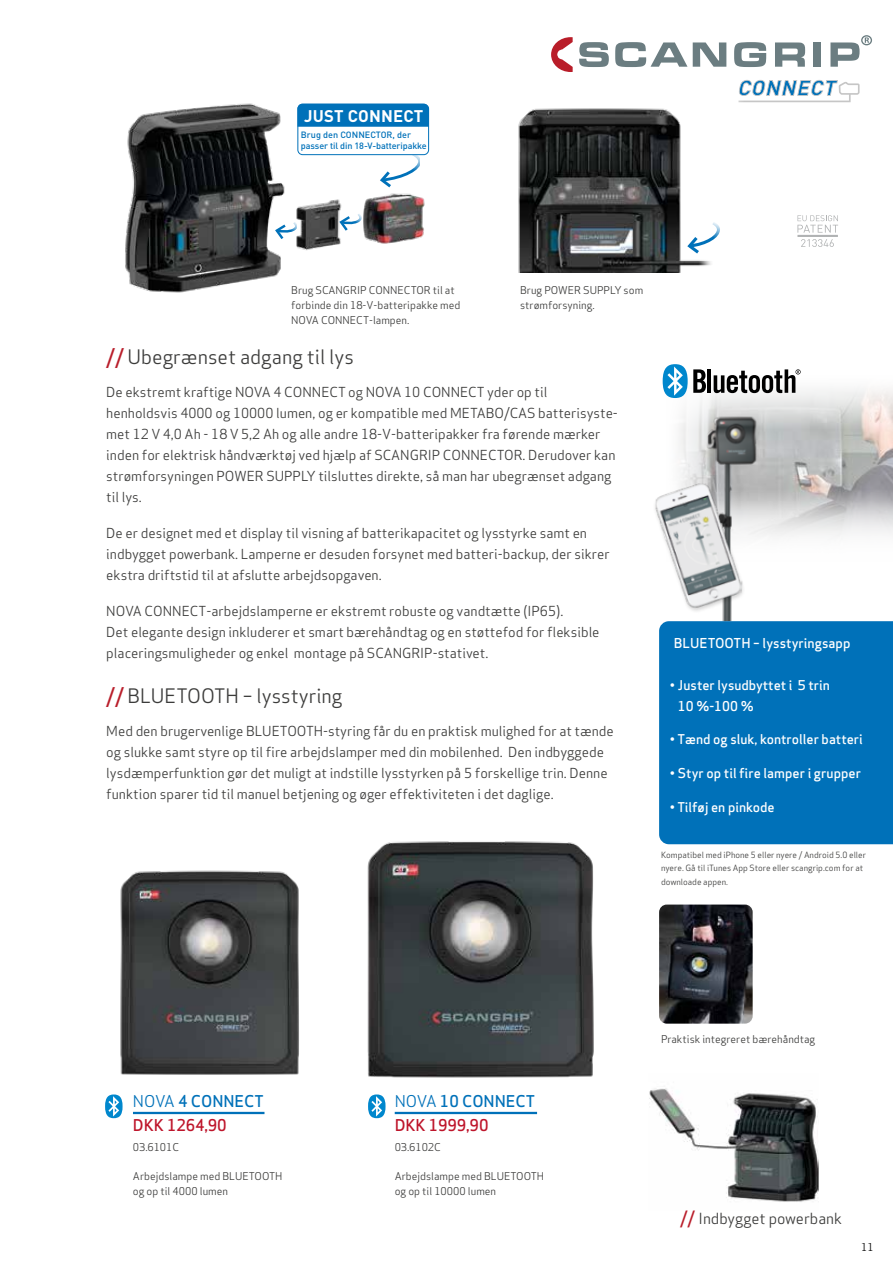
<style>
.page{position:relative;width:893px;height:1263px;background:#fff}
.page>*{position:absolute;margin:0;border:0;box-sizing:border-box;transform-origin:0 0}
.t1{font:19.5px "Apex Sans";color:#3c3c3b}
.t2{font:700 16.65px "DIN Pro";letter-spacing:.01em;color:#fff}
.t3{font:500 15.9px/24px "Apex Sans";color:#be152b}
.t4{font:15px "Apex Sans";color:#3c3c3b}
.t5{font:13.5px/21px "Apex Sans";color:#3c3c3b}
.t6{font:500 13.35px "Apex Sans";color:#fff}
.t7{font:500 13.2px/21px "Apex Sans";color:#fff}
.t8{font:10.5px/15px "Apex Sans";color:#3c3c3b}
.t9{font:10.5px "Apex Sans";color:#000}
.t10{font:500 9px/11.1px "DIN Pro";letter-spacing:-.01em;color:#0071b9}
.t11{font:8.4px/13.5px "Apex Sans";color:#3c3c3b}
.s1{font-weight:500;color:#b91e2b}
.s2{font-weight:400;color:#0071b9}
.s3{color:#0071b9}
.s4{font-weight:500;font-size:16.5px;color:#b91e2b}
</style>
<div class="page">
<img style="left:649px;top:1088px;width:170px;height:114px">
<svg style="left:551px;top:37px;width:22px;height:35px"></svg>
<svg style="left:579px;top:42px;width:30px;height:25px"></svg>
<svg style="left:615px;top:42px;width:72px;height:25px"></svg>
<svg style="left:693px;top:42px;width:33px;height:25px"></svg>
<svg style="left:734px;top:42px;width:32px;height:25px"></svg>
<svg style="left:775px;top:42px;width:30px;height:25px"></svg>
<div style="left:813px;top:42px;width:8px;height:25px;background:#6b7d81"></div>
<svg style="left:830px;top:35px;width:42px;height:32px"></svg>
<svg style="left:739px;top:80px;width:121px;height:22px"></svg>
<img style="left:855px;top:429px;width:38px;height:60px">
<svg style="left:855px;top:500px;width:38px;height:34px"></svg>
<svg style="left:662px;top:375px;width:231px;height:54px"></svg>
<div style="left:654px;top:390px;width:66px;height:264px;background:#fff"></div>
<hr style="left:707px;top:369px;width:4px;height:24px;background:#000">
<svg style="left:714px;top:369px;width:87px;height:24px"></svg>
<svg style="left:663px;top:364px;width:43px;height:34px"></svg>
<img style="left:367px;top:841px;width:227px;height:237px">
<svg style="left:105px;top:1094px;width:18px;height:24px"></svg>
<svg style="left:368px;top:1094px;width:18px;height:24px"></svg>
<div style="left:440px;top:95px;width:334px;height:177px;background:#fff;border-radius:10px"></div>
<img style="left:518px;top:108px;width:193px;height:164px">
<img style="left:679px;top:412px;width:176px;height:124px">
<img style="left:655px;top:480px;width:93px;height:141px">
<img style="left:659px;top:904px;width:94px;height:120px">
<div style="left:659px;top:621px;width:234px;height:223px;background:#0071b9"></div>
<hr style="left:797px;top:235px;width:41px;height:2px;background:#505456">
<svg style="left:797px;top:215px;width:41px;height:18px"></svg>
<svg style="left:801px;top:239px;width:33px;height:8px"></svg>
<img style="left:120px;top:870px;width:179px;height:205px">
<img style="left:125px;top:103px;width:305px;height:190px">
<svg style="left:273px;top:219px;width:24px;height:23px"></svg>
<svg style="left:338px;top:210px;width:23px;height:23px"></svg>
<svg style="left:685px;top:220px;width:35px;height:36px"></svg>
<svg style="left:378px;top:155px;width:42px;height:34px"></svg>
<div style="left:298px;top:104px;width:131px;height:51px;background:#fff;border-radius:5px"></div>
<div style="left:297px;top:104px;width:132px;height:51px;border:1px solid #0071b9;border-radius:5px"></div>
<div style="left:297px;top:104px;width:132px;height:23px;background:#0071b9"></div>
<hr style="left:133px;top:1112px;width:131px;height:2px;background:#0071b9">
<hr style="left:395px;top:1112px;width:142px;height:2px;background:#0071b9">
<p class="t2" style="left:304px;top:102px;width:121px">JUST CONNECT</p>
<p class="t10" style="left:301px;top:128px;width:127px">Brug den CONNECTOR, der passer til din 18-V-batteripakke</p>
<p class="t8" style="left:291px;top:281px;width:171px">Brug SCANGRIP CONNECTOR til at forbinde din 18-V-batteripakke med<br>NOVA CONNECT-lampen.</p>
<p class="t8" style="left:520px;top:281px;width:125px">Brug POWER SUPPLY som strømforsyning.</p>
<h1 class="t1" style="left:106px;top:341px;width:249px"><span class="s1">//</span> Ubegrænset adgang til lys</h1>
<p class="t5" style="left:106px;top:381px;width:513px">De ekstremt kraftige NOVA 4 CONNECT og NOVA 10 CONNECT yder op til henholdsvis 4000 og 10000 lumen, og er kompatible med METABO/CAS batterisyste&shy;met 12 V 4,0 Ah - 18 V 5,2 Ah og alle andre 18-V-batteripakker fra førende mærker inden for elektrisk håndværktøj ved hjælp af SCANGRIP CONNECTOR. Derudover kan strømforsyningen POWER SUPPLY tilsluttes direkte, så man har ubegrænset adgang til lys.</p>
<p class="t5" style="left:106px;top:522px;width:505px">De er designet med et display til visning af batterikapacitet og lysstyrke samt en indbygget powerbank. Lamperne er desuden forsynet med batteri-backup, der sikrer ekstra driftstid til at afslutte arbejdsopgaven.</p>
<p class="t5" style="left:106px;top:600px;width:495px">NOVA CONNECT-arbejdslamperne er ekstremt robuste og vandtætte (IP65).<br>Det elegante design inkluderer et smart bærehåndtag og en støttefod for fleksible placeringsmuligheder og enkel montage på SCANGRIP-stativet.</p>
<h1 class="t1" style="left:106px;top:680px;width:238px"><span class="s1">//</span> BLUETOOTH – lysstyring</h1>
<p class="t5" style="left:106px;top:719px;width:509px">Med den brugervenlige BLUETOOTH-styring får du en praktisk mulighed for at tænde og slukke samt styre op til fire arbejdslamper med din mobilenhed. Den indbyggede lysdæmperfunktion gør det muligt at indstille lysstyrken på 5 forskellige trin. Denne funktion sparer tid til manuel betjening og øger effektiviteten i det daglige.</p>
<p class="t6" style="left:674px;top:631px;width:178px">BLUETOOTH – lysstyringsapp</p>
<p class="t7" style="left:678px;top:673px;width:153px;text-indent:-8px">• Juster lysudbyttet i 5 trin<br>10 %-100 %</p>
<p class="t7" style="left:670px;top:727px;width:194px">• Tænd og sluk, kontroller batteri</p>
<p class="t7" style="left:670px;top:761px;width:193px">• Styr op til fire lamper i grupper</p>
<p class="t7" style="left:670px;top:795px;width:106px">• Tilføj en pinkode</p>
<p class="t11" style="left:661px;top:847px;width:206px">Kompatibel med iPhone 5 eller nyere / Android 5.0 eller nyere. Gå til iTunes App Store eller scangrip.com for at downloade appen.</p>
<p class="t3" style="left:133px;top:1087px;width:132px"><span class="s2">NOVA</span> <span class="s3">4 CONNECT<br></span>DKK 1264,90</p>
<p class="t8" style="left:133px;top:1138px;width:48px">03.6101C</p>
<p class="t8" style="left:133px;top:1168px;width:151px">Arbejdslampe med BLUETOOTH og op til 4000 lumen</p>
<p class="t3" style="left:395px;top:1087px;width:142px"><span class="s2">NOVA</span> <span class="s3">10 CONNECT<br></span>DKK 1999,90</p>
<p class="t8" style="left:395px;top:1138px;width:48px">03.6102C</p>
<p class="t8" style="left:395px;top:1168px;width:151px">Arbejdslampe med BLUETOOTH og op til 10000 lumen</p>
<p class="t8" style="left:661px;top:1031px;width:156px">Praktisk integreret bærehåndtag</p>
<p class="t4" style="left:680px;top:1206px;width:164px"><span class="s4">//</span> Indbygget powerbank</p>
<p class="t9" style="left:861px;top:1238px;width:14px">11</p>
</div>
